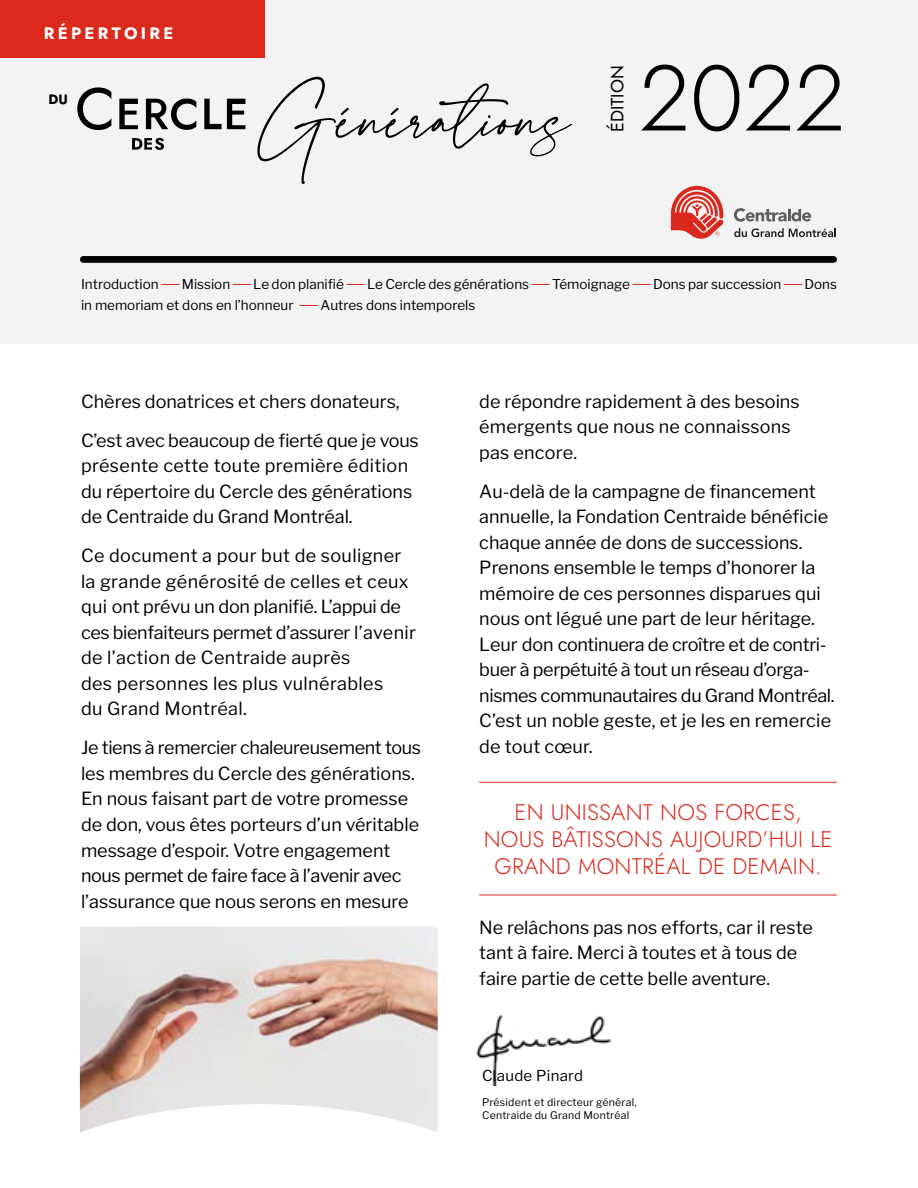
<style>
.page{position:relative;width:918px;height:1188px;background:#fff}
.page>*{position:absolute;margin:0;border:0;box-sizing:border-box;transform-origin:0 0}
.t1{font:300 92.85px "Jost";color:#000}
.t2{font:300 22.5px/27px "Jost";letter-spacing:.01em;color:#db291c;text-align:center}
.t3{font:18px/25.5px "Libre Franklin";color:#000}
.t4{font:18px/25.5px "Libre Franklin";letter-spacing:.02em;color:#000}
.t5{font:17.7px "Jost";color:#000}
.t6{font:700 16.5px "Jost";letter-spacing:.2em;color:#fff}
.t7{font:15px "Libre Franklin";letter-spacing:.02em;color:#000}
.t8{font:13.5px "Libre Franklin";color:#000}
.t9{font:700 13.5px "Jost";color:#000}
.t10{font:10.5px/13.5px "Libre Franklin";letter-spacing:.02em;color:#000}
</style>
<div class="page">
<div style="left:0;top:0;width:918px;height:343px;background:#f3f3f3"></div>
<div style="left:0;top:0;width:264px;height:58px;background:#db291c"></div>
<img style="left:80px;top:927px;width:358px;height:205px">
<svg style="left:671px;top:186px;width:52px;height:53px"></svg>
<svg style="left:734px;top:228px;width:102px;height:9px"></svg>
<svg style="left:734px;top:208px;width:77px;height:14px"></svg>
<div style="left:83px;top:256px;width:751px;height:7px;background:#000"></div>
<svg style="left:161px;top:284px;width:18px;height:1px"></svg>
<svg style="left:233px;top:284px;width:18px;height:1px"></svg>
<svg style="left:346px;top:284px;width:19px;height:1px"></svg>
<svg style="left:531px;top:284px;width:19px;height:1px"></svg>
<svg style="left:632px;top:284px;width:19px;height:1px"></svg>
<svg style="left:784px;top:284px;width:18px;height:1px"></svg>
<svg style="left:299px;top:305px;width:19px;height:1px"></svg>
<hr style="left:479px;top:782px;width:358px;height:1px;background:#db291c">
<hr style="left:479px;top:895px;width:358px;height:1px;background:#db291c">
<svg style="left:77px;top:87px;width:34px;height:43px"></svg>
<svg style="left:119px;top:99px;width:19px;height:30px"></svg>
<svg style="left:146px;top:98px;width:50px;height:32px"></svg>
<svg style="left:204px;top:99px;width:41px;height:30px"></svg>
<svg style="left:132px;top:138px;width:32px;height:12px"></svg>
<svg style="left:257px;top:77px;width:315px;height:107px"></svg>
<img style="left:476px;top:1016px;width:136px;height:69px">
<p class="t6" style="left:44px;top:23px;width:131px">RÉPERTOIRE</p>
<p class="t9" style="left:49px;top:91px;width:21px">DU</p>
<p class="t5" style="left:606px;top:132px;width:68px;rotate:-90deg">ÉDITION</p>
<h1 class="t1" style="left:639px;top:41px;width:208px">2022</h1>
<p class="t8" style="left:81px;top:278px;width:79px">Introduction</p>
<p class="t8" style="left:182px;top:278px;width:50px">Mission</p>
<p class="t8" style="left:253px;top:278px;width:92px">Le don planifié</p>
<p class="t8" style="left:367px;top:278px;width:164px">Le Cercle des générations</p>
<p class="t8" style="left:552px;top:278px;width:79px">Témoignage</p>
<p class="t8" style="left:653px;top:278px;width:130px">Dons par succession</p>
<p class="t8" style="left:804px;top:278px;width:34px">Dons</p>
<p class="t8" style="left:81px;top:299px;width:214px">in memoriam et dons en l’honneur</p>
<p class="t8" style="left:321px;top:299px;width:156px">Autres dons intemporels</p>
<p class="t3" style="left:81px;top:382px;width:339px;line-height:39px">Chères donatrices et chers donateurs,<br>C’est avec beaucoup de fierté que je vous</p>
<p class="t3" style="left:81px;top:454px;width:333px">présente cette toute première édition du répertoire du Cercle des générations de Centraide du Grand Montréal.</p>
<p class="t4" style="left:81px;top:544px;width:337px">Ce document a pour but de souligner la grande générosité de celles et ceux qui ont prévu un don planifié. L’appui de ces bienfaiteurs permet d’assurer l’avenir de l’action de Centraide auprès<br>des personnes les plus vulnérables<br>du Grand Montréal.</p>
<p class="t3" style="left:81px;top:736px;width:342px">Je tiens à remercier chaleureusement tous les membres du Cercle des générations.<br>En nous faisant part de votre promesse de don, vous êtes porteurs d’un véritable message d’espoir. Votre engagement nous permet de faire face à l’avenir avec l’assurance que nous serons en mesure</p>
<p class="t3" style="left:479px;top:389px;width:322px">de répondre rapidement à des besoins émergents que nous ne connaissons pas encore.</p>
<p class="t3" style="left:479px;top:479px;width:357px">Au-delà de la campagne de financement annuelle, la Fondation Centraide bénéficie chaque année de dons de successions.<br>Prenons ensemble le temps d’honorer la mémoire de ces personnes disparues qui nous ont légué une part de leur héritage.<br>Leur don continuera de croître et de contri&shy;buer à perpétuité à tout un réseau d’orga&shy;nismes communautaires du Grand Montréal.<br>C’est un noble geste, et je les en remercie de tout cœur.</p>
<p class="t2" style="left:484px;top:799px;width:350px">EN UNISSANT NOS FORCES,<br>NOUS BÂTISSONS AUJOURD’HUI LE<br>GRAND MONTRÉAL DE DEMAIN.</p>
<p class="t3" style="left:479px;top:915px;width:335px">Ne relâchons pas nos efforts, car il reste tant à faire. Merci à toutes et à tous de faire partie de cette belle aventure.</p>
<p class="t7" style="left:482px;top:1069px;width:103px">Claude Pinard</p>
<p class="t10" style="left:482px;top:1096px;width:156px">Président et directeur général,<br>Centraide du Grand Montréal</p>
</div>
